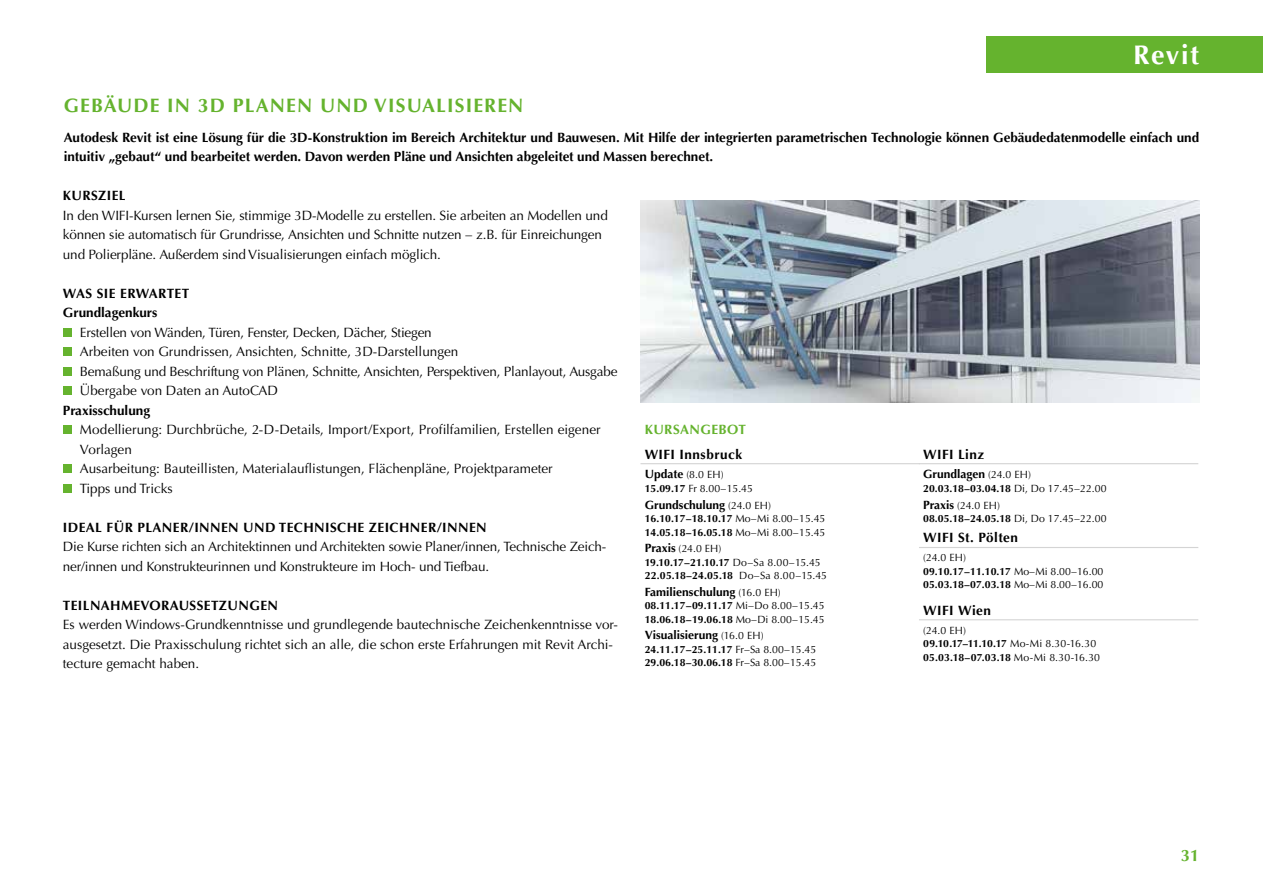
<style>
.page{position:relative;width:1263px;height:893px;background:#fff}
.page>*{position:absolute;margin:0;border:0;box-sizing:border-box;transform-origin:0 0}
.t1{font:700 27px "Optima LT Std";letter-spacing:.06em;color:#fff}
.t2{font:700 19.5px "Optima LT Std";letter-spacing:.06em;color:#65b32e}
.t3{font:700 16.5px "Optima LT Std";color:#65b32e}
.t4{font:13.5px/19.5px "Optima LT Std";letter-spacing:-.01em;color:#000}
.t5{font:700 13.5px/19.5px "Optima LT Std";color:#000}
.t6{font:700 13.5px "Optima LT Std";letter-spacing:.03em;color:#000}
.t7{font:700 13.5px "Optima LT Std";letter-spacing:.035em;color:#000}
.t8{font:700 13.5px "Optima LT Std";letter-spacing:.025em;color:#000}
.t9{font:700 13.5px "Optima LT Std";letter-spacing:.03em;color:#65b32e}
.t10{font:700 12px "Optima LT Std";color:#000}
.t11{font:10.5px/13.5px "Optima LT Std";color:#000}
.t12{font:700 10.5px/13.5px "Optima LT Std";color:#000}
.s1{font-weight:700;font-size:12px}
.s2{font-weight:700}
.s3{font-weight:400;font-size:10.5px}
.s4{font-weight:400}
</style>
<div class="page">
<div style="left:986px;top:36px;width:277px;height:36px;background:#65b32e"></div>
<div style="left:63px;top:328px;width:9px;height:9px;background:#65b32e"></div>
<div style="left:63px;top:347px;width:9px;height:9px;background:#65b32e"></div>
<div style="left:63px;top:367px;width:9px;height:9px;background:#65b32e"></div>
<div style="left:63px;top:386px;width:9px;height:9px;background:#65b32e"></div>
<div style="left:63px;top:425px;width:9px;height:9px;background:#65b32e"></div>
<div style="left:63px;top:464px;width:9px;height:9px;background:#65b32e"></div>
<div style="left:63px;top:484px;width:9px;height:9px;background:#65b32e"></div>
<hr style="left:640px;top:463px;width:280px;height:1px;background:#d4d4d4">
<hr style="left:919px;top:463px;width:279px;height:1px;background:#d4d4d4">
<hr style="left:919px;top:547px;width:279px;height:1px;background:#d4d4d4">
<hr style="left:919px;top:619px;width:279px;height:1px;background:#d4d4d4">
<img style="left:640px;top:200px;width:559px;height:203px">
<h1 class="t1" style="left:1133px;top:39px;width:68px">Revit</h1>
<h2 class="t2" style="left:64px;top:94px;width:461px">GEBÄUDE IN 3D PLANEN UND VISUALISIEREN</h2>
<p class="t5" style="left:64px;top:128px;width:1137px">Autodesk Revit ist eine Lösung für die 3D-Konstruktion im Bereich Architektur und Bauwesen. Mit Hilfe der integrierten parametrischen Technologie können Gebäudedatenmodelle einfach und intuitiv „gebaut“ und bearbeitet werden. Davon werden Pläne und Ansichten abgeleitet und Massen berechnet.</p>
<p class="t6" style="left:63px;top:188px;width:64px">KURSZIEL</p>
<p class="t4" style="left:63px;top:206px;width:546px">In den WIFI-Kursen lernen Sie, stimmige 3D-Modelle zu erstellen. Sie arbeiten an Modellen und können sie automatisch für Grundrisse, Ansichten und Schnitte nutzen – z.B. für Einreichungen und Polierpläne. Außerdem sind Visualisierungen einfach möglich.</p>
<p class="t5" style="left:63px;top:284px;width:128px">WAS SIE ERWARTET<br>Grundlagenkurs</p>
<p class="t4" style="left:80px;top:323px;width:539px">Erstellen von Wänden, Türen, Fenster, Decken, Dächer, Stiegen<br>Arbeiten von Grundrissen, Ansichten, Schnitte, 3D-Darstellungen<br>Bemaßung und Beschriftung von Plänen, Schnitte, Ansichten, Perspektiven, Planlayout, Ausgabe Übergabe von Daten an AutoCAD</p>
<p class="t5" style="left:63px;top:401px;width:89px">Praxisschulung</p>
<p class="t4" style="left:80px;top:420px;width:522px">Modellierung: Durchbrüche, 2-D-Details, Import/Export, Profilfamilien, Erstellen eigener Vorlagen<br>Ausarbeitung: Bauteillisten, Materialauflistungen, Flächenpläne, Projektparameter<br>Tipps und Tricks</p>
<p class="t6" style="left:63px;top:519px;width:425px">IDEAL FÜR PLANER/INNEN UND TECHNISCHE ZEICHNER/INNEN</p>
<p class="t4" style="left:63px;top:537px;width:545px">Die Kurse richten sich an Architektinnen und Architekten sowie Planer/innen, Technische Zeich&shy;ner/innen und Konstrukteurinnen und Konstrukteure im Hoch- und Tiefbau.</p>
<p class="t6" style="left:63px;top:597px;width:217px">TEILNAHMEVORAUSSETZUNGEN</p>
<p class="t4" style="left:63px;top:615px;width:556px">Es werden Windows-Grundkenntnisse und grundlegende bautechnische Zeichenkenntnisse vor&shy;ausgesetzt. Die Praxisschulung richtet sich an alle, die schon erste Erfahrungen mit Revit Archi&shy;tecture gemacht haben.</p>
<p class="t9" style="left:645px;top:422px;width:103px">KURSANGEBOT</p>
<p class="t7" style="left:645px;top:446px;width:99px">WIFI Innsbruck</p>
<p class="t11" style="left:645px;top:468px;width:110px"><span class="s1">Update</span> (8.0 EH)<br><span class="s2">15.09.17</span> Fr 8.00–15.45</p>
<p class="t10" style="left:645px;top:497px;width:128px">Grundschulung <span class="s3">(24.0 EH)</span></p>
<p class="t12" style="left:645px;top:512px;width:182px">16.10.17–18.10.17 <span class="s4">Mo–Mi 8.00–15.45<br></span>14.05.18–16.05.18 <span class="s4">Mo–Mi 8.00–15.45</span></p>
<p class="t11" style="left:645px;top:542px;width:184px"><span class="s1">Praxis</span> (24.0 EH)<br><span class="s2">19.10.17–21.10.17</span> Do–Sa 8.00–15.45<br><span class="s2">22.05.18–24.05.18</span> Do–Sa 8.00–15.45</p>
<p class="t10" style="left:645px;top:584px;width:138px">Familienschulung <span class="s3">(16.0 EH)</span></p>
<p class="t12" style="left:645px;top:599px;width:181px">08.11.17–09.11.17 <span class="s4">Mi–Do 8.00–15.45<br></span>18.06.18–19.06.18 <span class="s4">Mo–Di 8.00–15.45</span></p>
<p class="t10" style="left:645px;top:628px;width:120px">Visualisierung <span class="s3">(16.0 EH)</span></p>
<p class="t12" style="left:645px;top:642px;width:173px">24.11.17–25.11.17 <span class="s4">Fr–Sa 8.00–15.45<br></span>29.06.18–30.06.18 <span class="s4">Fr–Sa 8.00–15.45</span></p>
<p class="t6" style="left:923px;top:446px;width:62px">WIFI Linz</p>
<p class="t10" style="left:923px;top:467px;width:109px">Grundlagen <span class="s3">(24.0 EH)</span></p>
<p class="t11" style="left:923px;top:480px;width:185px;line-height:16.5px"><span class="s2">20.03.18–03.04.18</span> Di, Do 17.45–22.00<br><span class="s1">Praxis</span> (24.0 EH)</p>
<p class="t12" style="left:923px;top:512px;width:185px">08.05.18–24.05.18 <span class="s4">Di, Do 17.45–22.00</span></p>
<p class="t8" style="left:923px;top:530px;width:96px">WIFI St. Pölten</p>
<p class="t11" style="left:923px;top:551px;width:182px">(24.0 EH)<br><span class="s2">09.10.17–11.10.17</span> Mo–Mi 8.00–16.00<br><span class="s2">05.03.18–07.03.18</span> Mo–Mi 8.00–16.00</p>
<p class="t6" style="left:923px;top:602px;width:69px">WIFI Wien</p>
<p class="t11" style="left:923px;top:623px;width:178px">(24.0 EH)<br><span class="s2">09.10.17–11.10.17</span> Mo-Mi 8.30-16.30<br><span class="s2">05.03.18–07.03.18</span> Mo-Mi 8.30-16.30</p>
<p class="t3" style="left:1181px;top:845px;width:20px">31</p>
</div>
